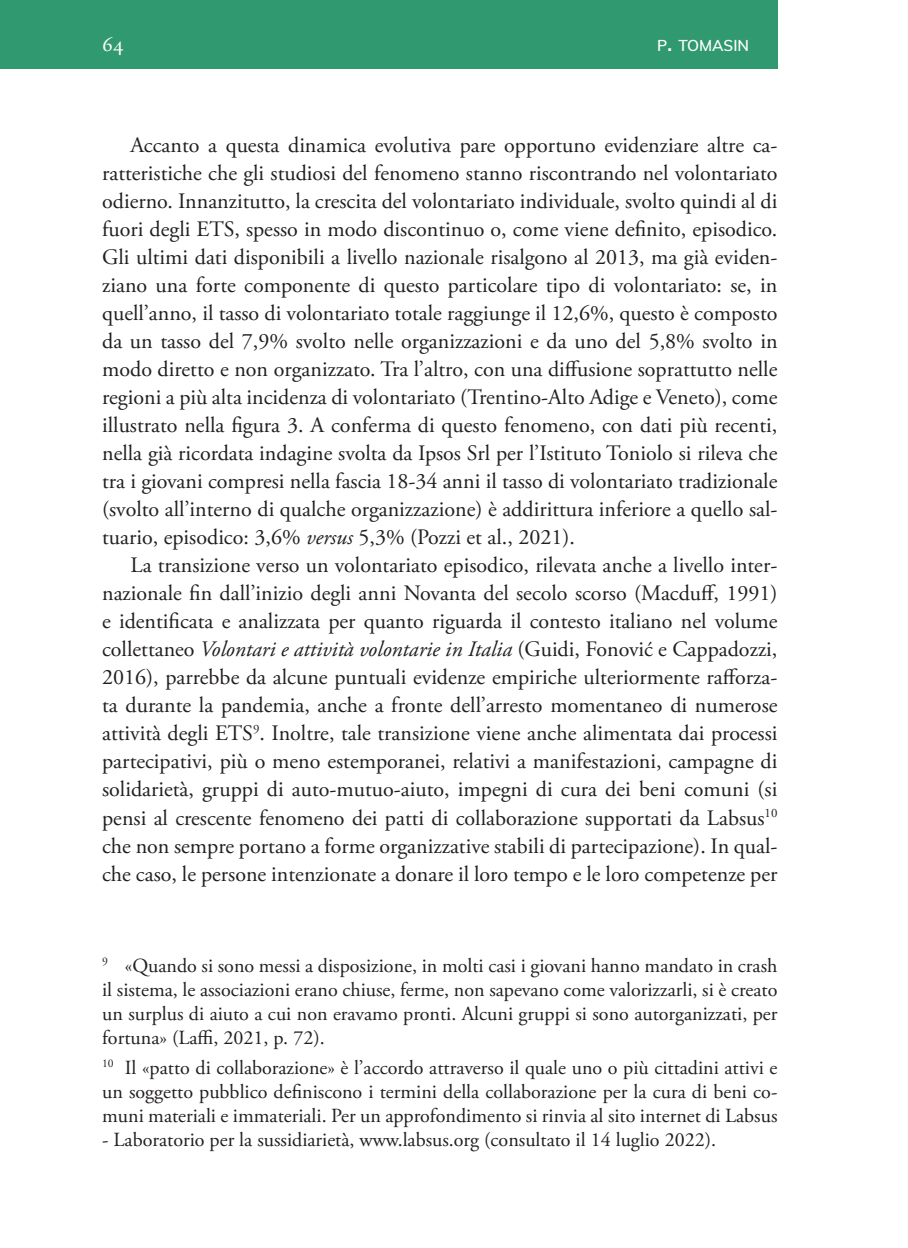
<style>
.page{position:relative;width:908px;height:1248px;background:#fff}
.page>*{position:absolute;margin:0;border:0;box-sizing:border-box;transform-origin:0 0}
.testo{font:22px/28px "Adobe Garamond Pro";color:#231f20;text-align:justify}
.t1{font:22px "Adobe Garamond Pro";color:#fff}
.testo_nota{font:20px/24px "Adobe Garamond Pro";color:#231f20;text-align:justify}
.t2{font:600 15.4px "Muli";color:#fff}
.s1{font-size:22px}
.s2{font-style:italic}
</style>
<div class="page">
<div style="left:0;top:0;width:777px;height:68px;background:#319970"></div>
<p class="t1" style="left:102px;top:30px;width:23px">64</p>
<p class="t2" style="left:657px;top:34px;width:93px">P<span class="s1">.</span> TOMASIN</p>
<p class="testo" style="left:102px;top:132px;width:676px;text-indent:28px">Accanto a questa dinamica evolutiva pare opportuno evidenziare altre ca&shy;ratteristiche che gli studiosi del fenomeno stanno riscontrando nel volontariato odierno. Innanzitutto, la crescita del volontariato individuale, svolto quindi al di fuori degli ETS, spesso in modo discontinuo o, come viene definito, episodico.<br>Gli ultimi dati disponibili a livello nazionale risalgono al 2013, ma già eviden&shy;ziano una forte componente di questo particolare tipo di volontariato: se, in quell’anno, il tasso di volontariato totale raggiunge il 12,6%, questo è composto da un tasso del 7,9% svolto nelle organizzazioni e da uno del 5,8% svolto in modo diretto e non organizzato. Tra l’altro, con una diffusione soprattutto nelle regioni a più alta incidenza di volontariato (Trentino-Alto Adige e Veneto), come illustrato nella figura 3. A conferma di questo fenomeno, con dati più recenti, nella già ricordata indagine svolta da Ipsos Srl per l’Istituto Toniolo si rileva che tra i giovani compresi nella fascia 18-34 anni il tasso di volontariato tradizionale (svolto all’interno di qualche organizzazione) è addirittura inferiore a quello sal&shy;tuario, episodico: 3,6% <span class="s2">versus</span> 5,3% (Pozzi et al., 2021).</p>
<p class="testo" style="left:102px;top:552px;width:676px;text-indent:28px">La transizione verso un volontariato episodico, rilevata anche a livello inter&shy;nazionale fin dall’inizio degli anni Novanta del secolo scorso (Macduff, 1991) e identificata e analizzata per quanto riguarda il contesto italiano nel volume collettaneo <span class="s2">Volontari e attività volontarie in Italia</span> (Guidi, Fonović e Cappadozzi, 2016), parrebbe da alcune puntuali evidenze empiriche ulteriormente rafforza&shy;ta durante la pandemia, anche a fronte dell’arresto momentaneo di numerose attività degli ETS<sup>9</sup>. Inoltre, tale transizione viene anche alimentata dai processi partecipativi, più o meno estemporanei, relativi a manifestazioni, campagne di solidarietà, gruppi di auto-mutuo-aiuto, impegni di cura dei beni comuni (si pensi al crescente fenomeno dei patti di collaborazione supportati da Labsus<sup>10 </sup>che non sempre portano a forme organizzative stabili di partecipazione). In qual&shy;che caso, le persone intenzionate a donare il loro tempo e le loro competenze per</p>
<p class="testo_nota" style="left:102px;top:954px;width:676px"><sup>9</sup> «Quando si sono messi a disposizione, in molti casi i giovani hanno mandato in crash il sistema, le associazioni erano chiuse, ferme, non sapevano come valorizzarli, si è creato un surplus di aiuto a cui non eravamo pronti. Alcuni gruppi si sono autorganizzati, per fortuna» (Laffi, 2021, p. 72).</p>
<p class="testo_nota" style="left:102px;top:1056px;width:676px"><sup>10</sup> Il «patto di collaborazione» è l’accordo attraverso il quale uno o più cittadini attivi e un soggetto pubblico definiscono i termini della collaborazione per la cura di beni co&shy;muni materiali e immateriali. Per un approfondimento si rinvia al sito internet di Labsus</p>
<p class="testo_nota" style="left:102px;top:1128px;width:615px">- Laboratorio per la sussidiarietà, www.labsus.org (consultato il 14 luglio 2022).</p>
</div>
